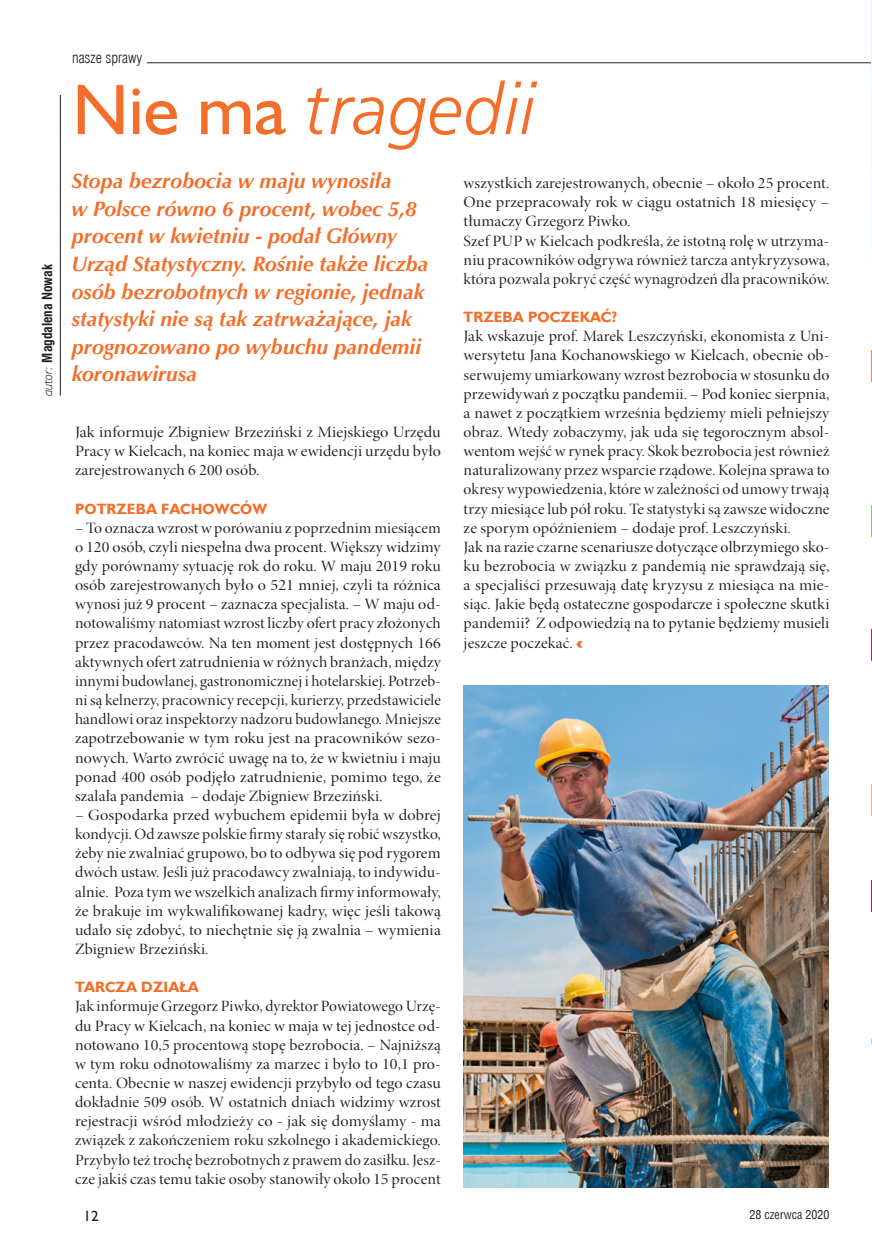
<style>
.page{position:relative;width:872px;height:1234px;background:#fff}
.page>*{position:absolute;margin:0;border:0;box-sizing:border-box;transform-origin:0 0}
.TYTUL_ARTTYKULU{font:italic 72px "Humnst 777 Lt EUX";color:#f36e2a}
.LID{font:italic 700 21px/27.6px "Zapf Humnst EUX";color:#f36e2a}
.TEKST_GŁÓWNY{font:15.75px/19.2px "Minion Pro Disp";letter-spacing:.01em;color:#231f20;text-align:justify;scale:1.04 1}
.TEKST_GŁÓWNY-2{font:15.75px/19.2px "Minion Pro Disp";letter-spacing:.01em;color:#231f20;text-align:justify;scale:1.06 1}
.TEKST_GŁÓWNY-3{font:15.75px/19.2px "Minion Pro Disp";letter-spacing:.01em;color:#231f20;text-align:justify;scale:1.08 1}
.SRODTYTUL{font:700 15px "Humanst 521 EUX";letter-spacing:.01em;color:#f36e2a}
.t1{font:15px "Swis 721 Lt Cn EUX";color:#231f20}
.t2{font:15px "Humanst 521 EUX";color:#231f20}
.t3{font:700 13.5px "Swis 721 Cn EUX";color:#231f20}
.t4{font:condensed 12px "Helvetica";color:#231f20}
.s1{font-family:"Humanst 521 Lt EUX";font-weight:400;font-style:italic}
.s2{font-family:"Humanst 521 EUX";font-style:normal}
</style>
<div class="page">
<hr style="left:147px;top:62px;width:725px;height:1px;background:#231f20">
<svg style="left:576px;top:641px;width:7px;height:6px"></svg>
<img style="left:463px;top:685px;width:365px;height:501px">
<hr style="left:60px;top:95px;width:1px;height:300px;background:#231f20">
<hr style="left:871px;top:879px;width:1px;height:32px;background:#99248e">
<svg style="left:871px;top:0;width:1px;height:661px"></svg>
<hr style="left:871px;top:350px;width:1px;height:32px;background:#f68b1f">
<hr style="left:871px;top:505px;width:1px;height:32px;background:#99ca3b">
<hr style="left:871px;top:628px;width:1px;height:32px;background:#ed028c">
<hr style="left:871px;top:783px;width:1px;height:32px;background:#fec210">
<p class="t3" style="left:39px;top:396px;width:134px;rotate:-90deg"><span class="s1">autor:</span> Magdalena Nowak</p>
<p class="t1" style="left:72px;top:49px;width:72px">nasze sprawy</p>
<p class="TYTUL_ARTTYKULU" style="left:72px;top:65px;width:465px"><span class="s2">Nie ma</span> tragedii</p>
<p class="LID" style="left:72px;top:168px;width:358px">Stopa bezrobocia w maju wynosiła<br>w Polsce równo 6 procent, wobec 5,8 procent w kwietniu - podał Główny Urząd Statystyczny. Rośnie także liczba osób bezrobotnych w regionie, jednak statystyki nie są tak zatrważające, jak prognozowano po wybuchu pandemii koronawirusa</p>
<p class="TEKST_GŁÓWNY-2" style="left:463px;top:174px;width:346px">wszystkich zarejestrowanych, obecnie – około 25 procent.<br>One przepracowały rok w ciągu ostatnich 18 miesięcy – tłumaczy Grzegorz Piwko.</p>
<p class="TEKST_GŁÓWNY-2" style="left:463px;top:231px;width:346px">Szef PUP w Kielcach podkreśla, że istotną rolę w utrzyma&shy;niu pracowników odgrywa również tarcza antykryzysowa, która pozwala pokryć część wynagrodzeń dla pracowników.</p>
<p class="SRODTYTUL" style="left:463px;top:307px;width:155px">TRZEBA POCZEKAĆ?</p>
<p class="TEKST_GŁÓWNY-2" style="left:463px;top:327px;width:346px">Jak wskazuje prof. Marek Leszczyński, ekonomista z Uni&shy;wersytetu Jana Kochanowskiego w Kielcach, obecnie ob&shy;serwujemy umiarkowany wzrost bezrobocia w stosunku do przewidywań z początku pandemii. – Pod koniec sierpnia, a nawet z początkiem września będziemy mieli pełniejszy obraz. Wtedy zobaczymy, jak uda się tegorocznym absol&shy;wentom wejść w rynek pracy. Skok bezrobocia jest również naturalizowany przez wsparcie rządowe. Kolejna sprawa to okresy wypowiedzenia, które w zależności od umowy trwają trzy miesiące lub pół roku. Te statystyki są zawsze widoczne ze sporym opóźnieniem – dodaje prof. Leszczyński.</p>
<p class="TEKST_GŁÓWNY-2" style="left:463px;top:537px;width:346px">Jak na razie czarne scenariusze dotyczące olbrzymiego sko&shy;ku bezrobocia w związku z pandemią nie sprawdzają się, a specjaliści przesuwają datę kryzysu z miesiąca na mie&shy;siąc. Jakie będą ostateczne gospodarcze i społeczne skutki pandemii? Z odpowiedzią na to pytanie będziemy musieli jeszcze poczekać.</p>
<p class="TEKST_GŁÓWNY-3" style="left:75px;top:422px;width:340px">Jak informuje Zbigniew Brzeziński z Miejskiego Urzędu Pracy w Kielcach, na koniec maja w ewidencji urzędu było zarejestrowanych 6 200 osób.</p>
<p class="SRODTYTUL" style="left:75px;top:499px;width:194px">POTRZEBA FACHOWCÓW</p>
<p class="TEKST_GŁÓWNY" style="left:75px;top:518px;width:353px">– To oznacza wzrost w porówaniu z poprzednim miesiącem o 120 osób, czyli niespełna dwa procent. Większy widzimy gdy porównamy sytuację rok do roku. W maju 2019 roku osób zarejestrowanych było o 521 mniej, czyli ta różnica wynosi już 9 procent – zaznacza specjalista. – W maju od&shy;notowaliśmy natomiast wzrost liczby ofert pracy złożonych przez pracodawców. Na ten moment jest dostępnych 166 aktywnych ofert zatrudnienia w różnych branżach, między innymi budowlanej, gastronomicznej i hotelarskiej. Potrzeb&shy;ni są kelnerzy, pracownicy recepcji, kurierzy, przedstawiciele handlowi oraz inspektorzy nadzoru budowlanego. Mniejsze zapotrzebowanie w tym roku jest na pracowników sezo&shy;nowych. Warto zwrócić uwagę na to, że w kwietniu i maju ponad 400 osób podjęło zatrudnienie, pomimo tego, że szalała pandemia – dodaje Zbigniew Brzeziński.</p>
<p class="TEKST_GŁÓWNY-3" style="left:75px;top:805px;width:340px">– Gospodarka przed wybuchem epidemii była w dobrej kondycji. Od zawsze polskie firmy starały się robić wszystko, żeby nie zwalniać grupowo, bo to odbywa się pod rygorem dwóch ustaw. Jeśli już pracodawcy zwalniają, to indywidu&shy;alnie. Poza tym we wszelkich analizach firmy informowały, że brakuje im wykwalifikowanej kadry, więc jeśli takową udało się zdobyć, to niechętnie się ją zwalnia – wymienia Zbigniew Brzeziński.</p>
<p class="SRODTYTUL" style="left:75px;top:977px;width:125px">TARCZA DZIAŁA</p>
<p class="TEKST_GŁÓWNY" style="left:75px;top:996px;width:353px">Jak informuje Grzegorz Piwko, dyrektor Powiatowego Urzę&shy;du Pracy w Kielcach, na koniec w maja w tej jednostce od&shy;notowano 10,5 procentową stopę bezrobocia. – Najniższą w tym roku odnotowaliśmy za marzec i było to 10,1 pro&shy;centa. Obecnie w naszej ewidencji przybyło od tego czasu dokładnie 509 osób. W ostatnich dniach widzimy wzrost rejestracji wśród młodzieży co - jak się domyślamy - ma związek z zakończeniem roku szkolnego i akademickiego.<br>Przybyło też trochę bezrobotnych z prawem do zasiłku. Jesz&shy;cze jakiś czas temu takie osoby stanowiły około 15 procent</p>
<p class="t2" style="left:83px;top:1206px;width:17px">12</p>
<p class="t4" style="left:749px;top:1206px;width:81px">28 CZERWCA 2020</p>
</div>
